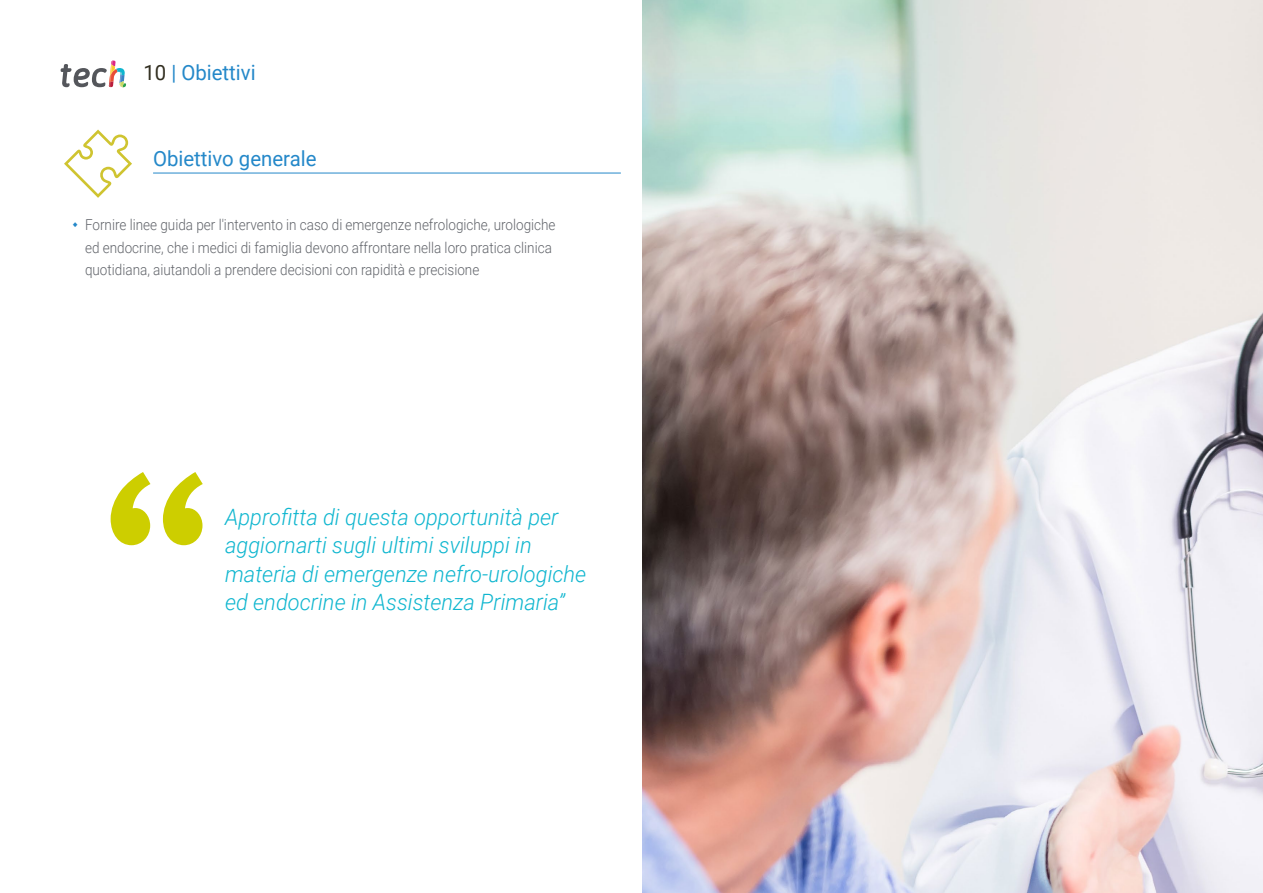
<style>
.page{position:relative;width:1263px;height:893px;background:#fff}
.page>*{position:absolute;margin:0;border:0;box-sizing:border-box;transform-origin:0 0}
.t1{font:italic 300 22.5px/28.5px "Roboto";color:#0fb6cf}
.t2{font:21px "Roboto";color:#2488c9}
.t3{font:300 15px/22.5px "Roboto";color:#61646a;scale:.9 1}
.s1{color:#312e20}
</style>
<div class="page">
<hr style="left:153px;top:173px;width:468px;height:1px;background:#2488c9">
<svg style="left:64px;top:130px;width:68px;height:68px"></svg>
<img style="left:642px;top:0;width:621px;height:893px">
<svg style="left:61px;top:61px;width:65px;height:27px"></svg>
<svg style="left:111px;top:472px;width:92px;height:73px"></svg>
<h2 class="t2" style="left:144px;top:57px;width:114px"><span class="s1">10</span> | Obiettivi</h2>
<h2 class="t2" style="left:153px;top:144px;width:165px">Obiettivo generale</h2>
<p class="t3" style="left:85px;top:213px;width:524px">Fornire linee guida per l'intervento in caso di emergenze nefrologiche, urologiche ed endocrine, che i medici di famiglia devono affrontare nella loro pratica clinica quotidiana, aiutandoli a prendere decisioni con rapidità e precisione</p>
<h1 class="t1" style="left:225px;top:502px;width:363px">Approfitta di questa opportunità per aggiornarti sugli ultimi sviluppi in materia di emergenze nefro-urologiche ed endocrine in Assistenza Primaria”</h1>
</div>
